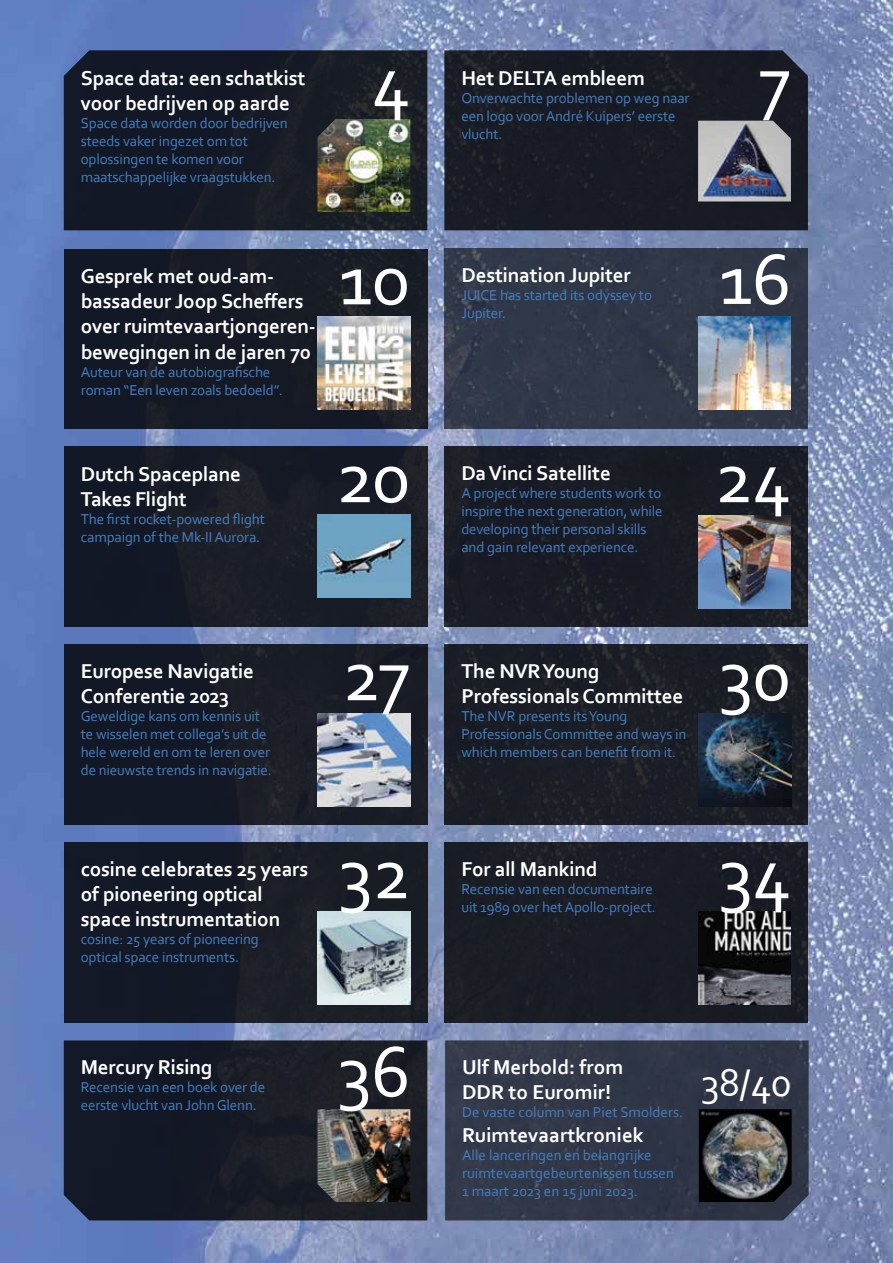
<style>
.page{position:relative;width:893px;height:1263px;background:#fff}
.page>*{position:absolute;margin:0;border:0;box-sizing:border-box;transform-origin:0 0}
.t1{font:75px "Corbel";letter-spacing:-.01em;color:#fff}
.t2{font:40.5px "Corbel";color:#fff}
.t3{font:700 21px/25.2px "Corbel";letter-spacing:-.01em;color:#fff}
.t4{font:15px/18px "Corbel";letter-spacing:-.01em;color:#447fc1}
</style>
<div class="page">
<img style="left:0;top:0;width:893px;height:1263px">
<svg style="left:64px;top:50px;width:363px;height:180px;background:#161b26"></svg>
<div style="left:64px;top:249px;width:363px;height:179px;background:#141925"></div>
<div style="left:64px;top:644px;width:363px;height:180px;background:#141925"></div>
<div style="left:64px;top:842px;width:363px;height:180px;background:#131925"></div>
<div style="left:444px;top:842px;width:364px;height:180px;background:#191c24"></div>
<svg style="left:64px;top:1040px;width:363px;height:180px;background:#171c27"></svg>
<div style="left:445px;top:1040px;width:364px;height:180px;background:#313748"></div>
<div style="left:444px;top:50px;width:364px;height:180px;background:#181b24"></div>
<img style="left:317px;top:119px;width:93px;height:93px">
<img style="left:698px;top:121px;width:93px;height:80px">
<img style="left:317px;top:316px;width:93px;height:93px">
<img style="left:317px;top:713px;width:93px;height:93px">
<img style="left:317px;top:911px;width:93px;height:93px">
<img style="left:698px;top:911px;width:93px;height:93px">
<img style="left:317px;top:1109px;width:93px;height:93px">
<img style="left:699px;top:1109px;width:93px;height:93px">
<div style="left:444px;top:644px;width:364px;height:180px;background:#1a1d25"></div>
<img style="left:698px;top:713px;width:93px;height:93px">
<div style="left:64px;top:446px;width:363px;height:180px;background:#171b25"></div>
<div style="left:444px;top:446px;width:364px;height:180px;background:#181c24"></div>
<img style="left:317px;top:514px;width:93px;height:84px">
<img style="left:698px;top:515px;width:93px;height:93px">
<div style="left:445px;top:249px;width:363px;height:180px;background:#303848"></div>
<img style="left:698px;top:316px;width:93px;height:93px">
<h3 class="t3" style="left:81px;top:65px;width:226px">Space data: een schatkist voor bedrijven op aarde</h3>
<p class="t4" style="left:81px;top:114px;width:209px">Space data worden door bedrijven steeds vaker ingezet om tot oplossingen te komen voor maatschappelijke vraagstukken.</p>
<h3 class="t3" style="left:81px;top:263px;width:237px">Gesprek met oud-am&shy;bassadeur Joop Scheffers over ruimtevaartjongeren&shy;bewegingen in de jaren 70</h3>
<p class="t4" style="left:81px;top:362px;width:204px">Auteur van de autobiografische roman “Een leven zoals bedoeld”.</p>
<h3 class="t3" style="left:461px;top:65px;width:185px">Het DELTA embleem</h3>
<p class="t4" style="left:461px;top:89px;width:230px">Onverwachte problemen op weg naar een logo voor André Kuipers’ eerste vlucht.</p>
<h1 class="t1" style="left:371px;top:35px;width:40px">4</h1>
<h1 class="t1" style="left:759px;top:35px;width:34px">7</h1>
<h1 class="t1" style="left:339px;top:233px;width:73px">10</h1>
<h3 class="t3" style="left:462px;top:262px;width:171px">Destination Jupiter</h3>
<p class="t4" style="left:462px;top:286px;width:192px">JUICE has started its odyssey to<br>Jupiter.</p>
<h1 class="t1" style="left:719px;top:233px;width:74px">16</h1>
<h3 class="t3" style="left:81px;top:460px;width:162px">Dutch Spaceplane<br>Takes Flight</h3>
<p class="t4" style="left:81px;top:509px;width:186px">The first rocket-powered flight campaign of the Mk-II Aurora.</p>
<h3 class="t3" style="left:461px;top:460px;width:151px">Da Vinci Satellite</h3>
<p class="t4" style="left:461px;top:484px;width:203px">A project where students work to inspire the next generation, while developing their personal skills and gain relevant experience.</p>
<h1 class="t1" style="left:336px;top:431px;width:76px">20</h1>
<h1 class="t1" style="left:714px;top:431px;width:78px">24</h1>
<h3 class="t3" style="left:81px;top:657px;width:175px">Europese Navigatie<br>Conferentie 2023</h3>
<p class="t4" style="left:81px;top:706px;width:193px">Geweldige kans om kennis uit te wisselen met collega’s uit de hele wereld en om te leren over de nieuwste trends in navigatie.</p>
<h1 class="t1" style="left:342px;top:629px;width:70px">27</h1>
<h3 class="t3" style="left:461px;top:658px;width:223px">The NVR Young<br>Professionals Committee</h3>
<p class="t4" style="left:461px;top:707px;width:226px">The NVR presents its Young<br>Professionals Committee and ways in which members can benefit from it.</p>
<h1 class="t1" style="left:719px;top:629px;width:73px">30</h1>
<h3 class="t3" style="left:81px;top:855px;width:229px">cosine celebrates 25 years of pioneering optical space instrumentation</h3>
<p class="t4" style="left:81px;top:930px;width:180px">cosine: 25 years of pioneering optical space instruments.</p>
<h3 class="t3" style="left:81px;top:1053px;width:133px">Mercury Rising</h3>
<p class="t4" style="left:81px;top:1077px;width:186px">Recensie van een boek over de eerste vlucht van John Glenn.</p>
<h3 class="t3" style="left:461px;top:855px;width:138px">For all Mankind</h3>
<p class="t4" style="left:461px;top:879px;width:196px">Recensie van een documentaire uit 1989 over het Apollo-project.</p>
<h1 class="t1" style="left:339px;top:827px;width:73px">32</h1>
<h1 class="t1" style="left:719px;top:827px;width:73px">34</h1>
<h1 class="t1" style="left:338px;top:1025px;width:74px">36</h1>
<h3 class="t3" style="left:462px;top:1053px;width:163px">Ulf Merbold: from<br>DDR to Euromir!</h3>
<p class="t4" style="left:462px;top:1102px;width:222px">De vaste column van Piet Smolders.</p>
<h3 class="t3" style="left:462px;top:1122px;width:183px">Ruimtevaartkroniek</h3>
<p class="t4" style="left:462px;top:1146px;width:213px">Alle lanceringen en belangrijke ruimtevaartgebeurtenissen tussen<br>1 maart 2023 en 15 juni 2023.</p>
<h2 class="t2" style="left:701px;top:1058px;width:92px">38/40</h2>
</div>
